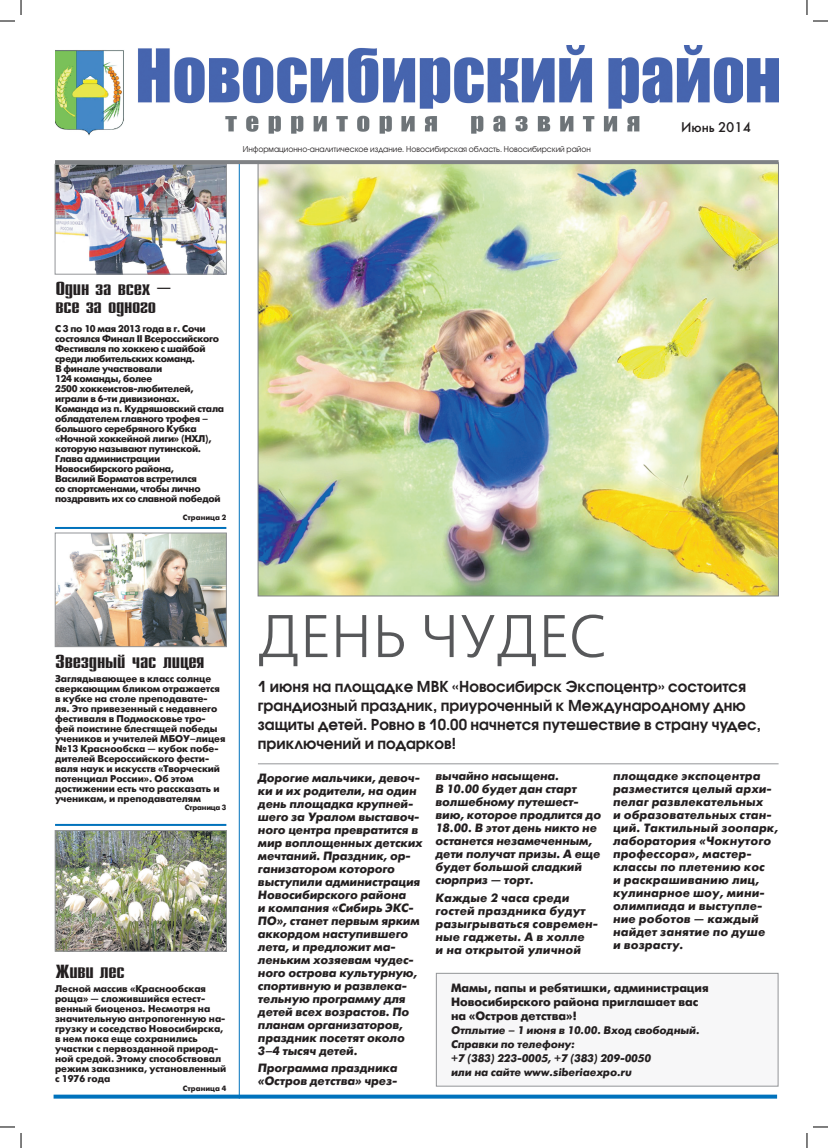
<style>
.page{position:relative;width:828px;height:1148px;background:#fff}
.page>*{position:absolute;margin:0;border:0;box-sizing:border-box;transform-origin:0 0}
.t1{font:60px "Free Set C";color:#57585a}
.t2{font:19px/18px "Compact C";letter-spacing:-.03em;color:#231f20;scale:1.7 1}
.t3{font:600 15px/19px "Avant Garde Gothic C";color:#231f20}
.t4{font:14px "Futuris C";color:#231f20}
.t5{font:italic 700 12px/13px "Futuris C";color:#231f20}
.t6{font:italic 700 12px/13px "Futuris C";letter-spacing:.02em;color:#231f20}
.t7{font:700 12px/14px "Futuris C";color:#231f20}
.t8{font:italic 700 11px/14px "Futuris C";color:#231f20}
.t9{font:700 9.8px/10px "Futuris C";letter-spacing:-.005em;color:#231f20}
.t10{font:700 9.8px/10px "Futuris C";letter-spacing:-.025em;color:#231f20}
.t11{font:8px "Avant Garde Gothic C";color:#231f20;scale:.95 1}
.t12{font:700 7.6px "Futuris C";color:#231f20}
.t13{font:700 7.6px "Futuris C";letter-spacing:-.025em;color:#231f20}
</style>
<div class="page">
<svg style="left:54px;top:1094px;width:722px;height:4px;background:#2787c6"></svg>
<img style="left:57px;top:535px;width:167px;height:110px">
<div style="left:55px;top:533px;width:171px;height:114px;border:1px solid #939598"></div>
<img style="left:57px;top:832px;width:167px;height:117px">
<div style="left:55px;top:830px;width:171px;height:121px;border:1px solid #939598"></div>
<hr style="left:55px;top:824px;width:171px;height:2px;background:#0072bc">
<img style="left:57px;top:166px;width:167px;height:106px">
<div style="left:55px;top:164px;width:171px;height:110px;border:1px solid #939598"></div>
<hr style="left:239px;top:163px;width:1px;height:935px;background:#0072bc">
<hr style="left:55px;top:527px;width:171px;height:2px;background:#0072bc">
<img style="left:55px;top:45px;width:723px;height:90px">
<img style="left:260px;top:165px;width:516px;height:429px">
<svg style="left:55px;top:160px;width:723px;height:4px;background:#838588"></svg>
<hr style="left:258px;top:763px;width:520px;height:1px;background:#939598">
<div style="left:436px;top:973px;width:341px;height:113px;background:#f7f7f8"></div>
<div style="left:435px;top:972px;width:343px;height:114px;border:1px solid #939598"></div>
<svg style="left:0;top:1126px;width:15px;height:1px"></svg>
<svg style="left:813px;top:1126px;width:14px;height:1px"></svg>
<svg style="left:0;top:0;width:22px;height:22px"></svg>
<svg style="left:20px;top:1133px;width:2px;height:15px"></svg>
<svg style="left:806px;top:0;width:21px;height:22px"></svg>
<svg style="left:806px;top:1133px;width:1px;height:15px"></svg>
<p class="t11" style="left:243px;top:144px;width:368px">Информационно-аналитическое издание. Новосибирская область. Новосибирский район</p>
<p class="t4" style="left:681px;top:119px;width:71px">Июнь 2014</p>
<h2 class="t2" style="left:55px;top:280px;width:70px">Один за всех – все за одного</h2>
<p class="t10" style="left:55px;top:324px;width:170px">С 3 по 10 мая 2013 года в г. Сочи состоялся Финал II Всероссийского<br>Фестиваля по хоккею с шайбой среди любительских команд.<br>В финале участвовали<br>124 команды, более<br>2500 хоккеистов-любителей, играли в 6-ти дивизионах.<br>Команда из п. Кудряшовский стала обладателем главного трофея – большого серебряного Кубка «Ночной хоккейной лиги» (НХЛ), которую называют путинской.<br>Глава администрации<br>Новосибирского района,<br>Василий Борматов встретился<br>со спортсменами, чтобы лично поздравить их со славной победой</p>
<p class="t12" style="left:183px;top:513px;width:45px">Страница 2</p>
<h2 class="t2" style="left:55px;top:653px;width:89px">Звездный час лицея</h2>
<p class="t9" style="left:55px;top:674px;width:172px">Заглядывающее в класс солнце сверкающим бликом отражается в кубке на столе преподавате-<br>ля. Это привезенный с недавнего фестиваля в Подмосковье тро&shy;фей поистине блестящей победы учеников и учителей МБОУ–лицея №13 Краснообска — кубок побе&shy;дителей Всероссийского фести&shy;валя наук и искусств «Творческий потенциал России». Об этом достижении есть что рассказать и ученикам, и преподавателям</p>
<p class="t13" style="left:185px;top:803px;width:43px">Страница 3</p>
<h2 class="t2" style="left:55px;top:962px;width:43px">Живи лес</h2>
<p class="t9" style="left:55px;top:984px;width:173px">Лесной массив «Краснообская роща» — сложившийся естест&shy;венный биоценоз. Несмотря на значительную антропогенную на&shy;грузку и соседство Новосибирска, в нем пока еще сохранились участки с первозданной природ&shy;ной средой. Этому способствовал режим заказника, установленный с 1976 года</p>
<p class="t12" style="left:183px;top:1083px;width:45px">Страница 4</p>
<h1 class="t1" style="left:258px;top:604px;width:349px">ДЕНЬ ЧУДЕС</h1>
<p class="t3" style="left:258px;top:677px;width:504px">1 июня на площадке МВК «Новосибирск Экспоцентр» состоится грандиозный праздник, приуроченный к Международному дню защиты детей. Ровно в 10.00 начнется путешествие в страну чудес, приключений и подарков!</p>
<p class="t5" style="left:258px;top:772px;width:166px">Дорогие мальчики, девоч&shy;ки и их родители, на один день площадка крупней&shy;шего за Уралом выставоч&shy;ного центра превратится в мир воплощенных детских мечтаний. Праздник, ор&shy;ганизатором которого выступили администрация<br>Новосибирского района<br>и компания «Сибирь ЭКС-<br>ПО», станет первым ярким аккордом наступившего лета, и предложит ма&shy;леньким хозяевам чудес&shy;ного острова культурную, спортивную и развлека&shy;тельную программу для детей всех возрастов. По планам организаторов, праздник посетят около<br>3–4 тысяч детей.</p>
<p class="t5" style="left:258px;top:1062px;width:141px">Программа праздника «Остров детства» чрез-</p>
<p class="t5" style="left:435px;top:769px;width:167px">вычайно насыщена.<br>В 10.00 будет дан старт волшебному путешест&shy;вию, которое продлится до<br>18.00. В этот день никто не останется незамеченным, дети получат призы. А еще будет большой сладкий сюрприз — торт.</p>
<p class="t6" style="left:435px;top:891px;width:164px">Каждые 2 часа среди гостей праздника будут разыгрываться современ&shy;ные гаджеты. А в холле<br>и на открытой уличной</p>
<p class="t6" style="left:612px;top:769px;width:167px">площадке экспоцентра разместится целый архи&shy;пелаг развлекательных<br>и образовательных стан&shy;ций. Тактильный зоопарк, лаборатория «Чокнутого профессора», мастер&shy;классы по плетению кос<br>и раскрашиванию лиц, кулинарное шоу, мини&shy;олимпиада и выступле&shy;ние роботов — каждый найдет занятие по душе<br>и возрасту.</p>
<p class="t7" style="left:451px;top:981px;width:259px">Мамы, папы и ребятишки, администрация<br>Новосибирского района приглашает вас на «Остров детства»!</p>
<p class="t8" style="left:451px;top:1023px;width:250px">Отплытие – 1 июня в 10.00. Вход свободный.<br>Справки по телефону:<br>+7 (383) 223-0005, +7 (383) 209-0050<br>или на сайте www.siberiaexpo.ru</p>
</div>
